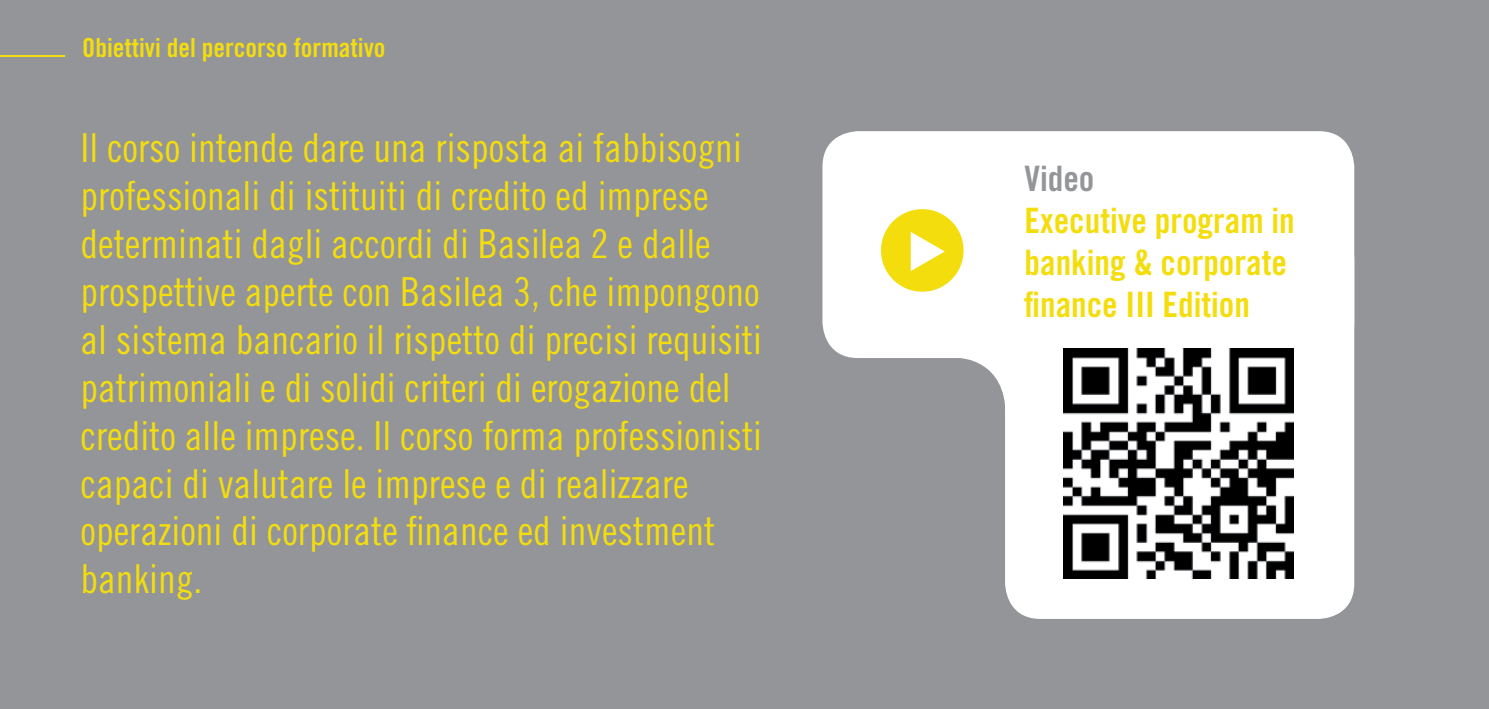
<style>
.page{position:relative;width:1489px;height:709px;background:#fff}
.page>*{position:absolute;margin:0;border:0;box-sizing:border-box;transform-origin:0 0}
.t1{font:40px/48px "Trade Gothic Cond Eighteen";color:#f4dd0d}
.t2{font:35px/42px "Trade Gothic Bold Cond Twenty";color:#f4dd0d}
.t3{font:35px "Trade Gothic Bold Cond Twenty";color:#939598}
.t4{font:26.25px "Trade Gothic Bold Cond Twenty";color:#f4dd0d}
</style>
<div class="page">
<div style="left:0;top:0;width:1488px;height:709px;background:#939598"></div>
<hr style="left:0;top:55px;width:64px;height:2px;background:#f4dd0d">
<div style="left:822px;top:131px;width:532px;height:227px;background:#fff;border-radius:35px"></div>
<div style="left:1005px;top:223px;width:349px;height:396px;background:#fff;border-radius:35px"></div>
<div style="left:881px;top:209px;width:82px;height:83px;background:#f4dd0d;border-radius:50%"></div>
<svg style="left:910px;top:232px;width:34px;height:39px"></svg>
<img style="left:1063px;top:348px;width:230px;height:230px">
<svg style="left:961px;top:358px;width:44px;height:46px"></svg>
<p class="t4" style="left:82px;top:32px;width:305px">Obiettivi del percorso formativo</p>
<p class="t1" style="left:80px;top:123px;width:683px">Il corso intende dare una risposta ai fabbisogni professionali di istituiti di credito ed imprese determinati dagli accordi di Basilea 2 e dalle prospettive aperte con Basilea 3, che impongono al sistema bancario il rispetto di precisi requisiti patrimoniali e di solidi criteri di erogazione del credito alle imprese. Il corso forma professionisti capaci di valutare le imprese e di realizzare operazioni di corporate finance ed investment banking.</p>
<p class="t3" style="left:1024px;top:157px;width:71px">Video</p>
<p class="t2" style="left:1024px;top:199px;width:272px">Executive program in banking &amp; corporate finance III Edition</p>
</div>
